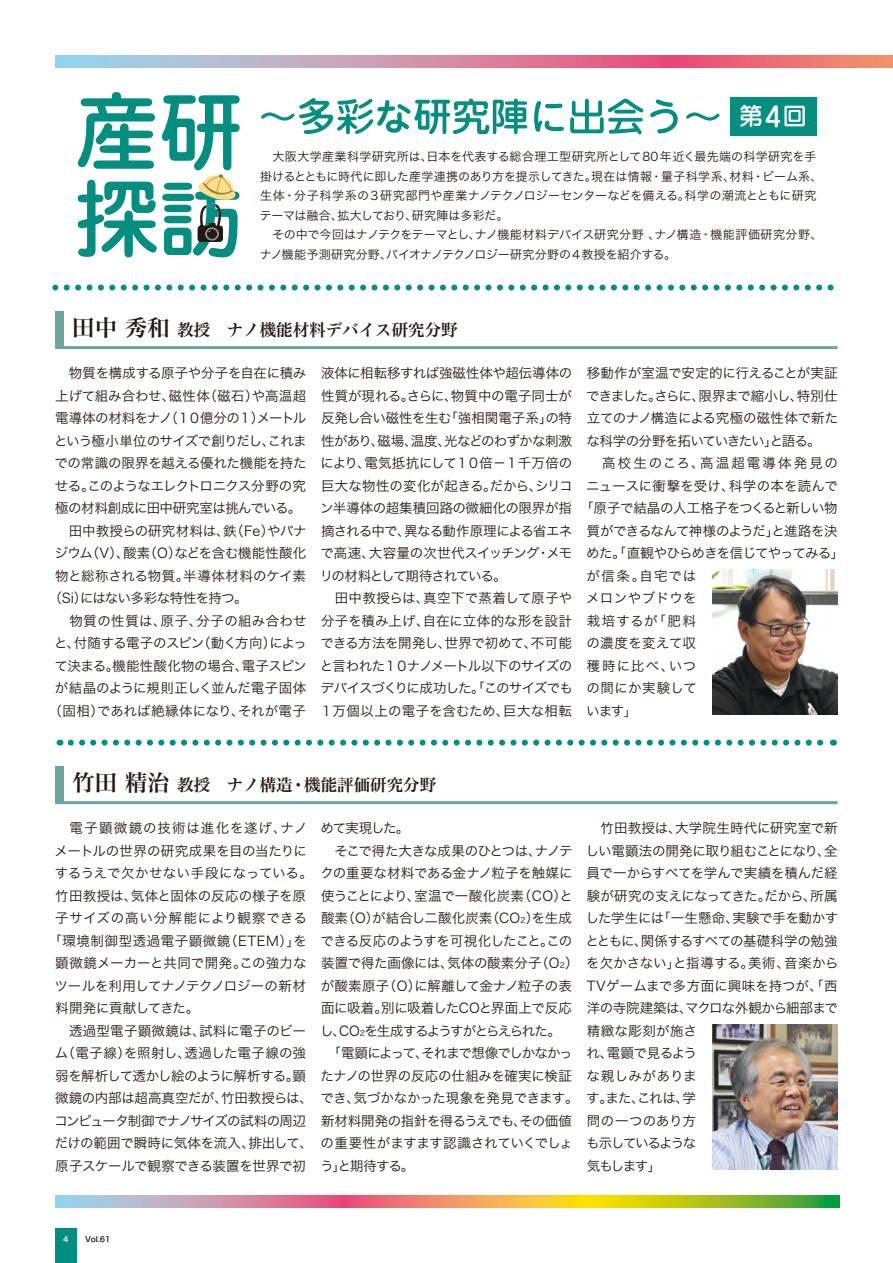
<style>
.page{position:relative;width:893px;height:1263px;background:#fff}
.page>*{position:absolute;margin:0;border:0;box-sizing:border-box;transform-origin:0 0}
.t1{font:500 24px "Jun 34 Pro";color:#fff}
.t2{font:16.5px "Hira Min Std N W6";color:#231916}
.t3{font:13.5px/22.5px "Hira Kaku Pro W3";letter-spacing:-.02em;color:#231916}
.t4{font:13.5px "Hira Kaku Pro W3";letter-spacing:-.065em;color:#231916}
.t5{font:13.5px "Hira Kaku Pro W3";letter-spacing:.005em;color:#231916}
.t6{font:13.5px "Hira Kaku Pro W3";letter-spacing:-.045em;color:#231916}
.t7{font:13.5px "Hira Kaku Pro W3";letter-spacing:-.06em;color:#231916}
.t8{font:13.5px "Hira Kaku Pro W3";letter-spacing:-.055em;color:#231916}
.t9{font:13.5px "Hira Kaku Pro W3";color:#231916}
.t10{font:13.5px "Hira Kaku Pro W3";letter-spacing:.01em;color:#231916}
.t11{font:13.5px "Hira Kaku Pro W3";letter-spacing:.04em;color:#231916}
.t12{font:13.5px "Hira Kaku Pro W3";letter-spacing:-.075em;color:#231916}
.t13{font:13.5px "Hira Kaku Pro W3";letter-spacing:.02em;color:#231916}
.t14{font:13.5px "Hira Kaku Pro W3";letter-spacing:-.04em;color:#231916}
.t15{font:13.5px "Hira Kaku Pro W3";letter-spacing:.025em;color:#231916}
.t16{font:13.5px "Hira Kaku Pro W3";letter-spacing:.055em;color:#231916}
.t17{font:13.5px "Hira Kaku Pro W3";letter-spacing:.065em;color:#231916}
.t18{font:13.5px "Hira Kaku Pro W3";letter-spacing:.155em;color:#231916}
.t19{font:13.5px "Hira Kaku Pro W3";letter-spacing:.03em;color:#231916}
.t20{font:13.5px "Hira Kaku Pro W3";letter-spacing:.045em;color:#231916}
.t21{font:12px/19.5px "Hira Kaku Pro W3";letter-spacing:.005em;color:#231916}
.t22{font:7.5px "Hira Kaku Pro W6";color:#231916}
.t23{font:7.5px "Hira Kaku Pro W6";color:#fff}
.s1{font-size:27px}
.s2{font-size:22.5px}
.s3{font-size:7.8px}
</style>
<div class="page">
<div style="left:55px;top:1229px;width:21px;height:34px;background:#008e83"></div>
<hr style="left:55px;top:346px;width:783px;height:3px;background:#69a79e">
<img style="left:712px;top:570px;width:126px;height:144px">
<img style="left:712px;top:1024px;width:126px;height:145px">
<div style="left:55px;top:311px;width:9px;height:37px;background:#69a79e"></div>
<div style="left:55px;top:766px;width:9px;height:37px;background:#69a79e"></div>
<hr style="left:55px;top:801px;width:783px;height:3px;background:#69a79e">
<svg style="left:255px;top:67px;width:470px;height:68px"></svg>
<svg style="left:78px;top:92px;width:162px;height:165px"></svg>
<svg style="left:55px;top:55px;width:838px;height:12px;background:#d08fa2"></svg>
<svg style="left:55px;top:1196px;width:784px;height:12px;background:#c6a765"></svg>
<svg style="left:71px;top:740px;width:753px;height:6px"></svg>
<svg style="left:55px;top:285px;width:779px;height:6px"></svg>
<div style="left:730px;top:97px;width:86px;height:38px;background:#038e80"></div>
<p class="t1" style="left:739px;top:97px;width:69px">第<span class="s1">4</span>回</p>
<p class="t21" style="left:260px;top:146px;width:564px">　大阪大学産業科学研究所は、日本を代表する総合理工型研究所として80年近く最先端の科学研究を手掛けるとともに時代に即した産学連携のあり方を提示してきた。現在は情報・量子科学系、材料・ビーム系、生体・分子科学系の３研究部門や産業ナノテクノロジーセンターなどを備える。科学の潮流とともに研究テーマは融合、拡大しており、研究陣は多彩だ。<br>　その中で今回はナノテクをテーマとし、ナノ機能材料デバイス研究分野 、ナノ構造・機能評価研究分野、ナノ機能予測研究分野、バイオナノテクノロジー研究分野の4教授を紹介する。</p>
<p class="t2" style="left:72px;top:318px;width:403px"><span class="s2">田中 秀和</span> 教授　ナノ機能材料デバイス研究分野　</p>
<p class="t3" style="left:55px;top:361px;width:253px">　物質を構成する原子や分子を自在に積み</p>
<p class="t9" style="left:55px;top:384px;width:252px">上げて組み合わせ、磁性体（磁石）や高温超</p>
<p class="t4" style="left:55px;top:406px;width:253px">電導体の材料をナノ（１０億分の１）メートル</p>
<p class="t6" style="left:54px;top:429px;width:254px">という極小単位のサイズで創りだし、これま</p>
<p class="t3" style="left:55px;top:451px;width:253px">での常識の限界を越える優れた機能を持た</p>
<p class="t8" style="left:55px;top:474px;width:253px">せる。このようなエレクトロニクス分野の究</p>
<p class="t14" style="left:55px;top:496px;width:248px">極の材料創成に田中研究室は挑んでいる。</p>
<p class="t3" style="left:55px;top:518px;width:253px">　田中教授らの研究材料は、鉄（Fe）やバナ</p>
<p class="t3" style="left:55px;top:541px;width:253px">ジウム（V）、酸素（O）などを含む機能性酸化</p>
<p class="t3" style="left:55px;top:563px;width:252px">物と総称される物質。半導体材料のケイ素</p>
<p class="t6" style="left:48px;top:586px;width:201px">（Si）にはない多彩な特性を持つ。</p>
<p class="t15" style="left:55px;top:609px;width:253px">　物質の性質は、原子、分子の組み合わせ</p>
<p class="t7" style="left:54px;top:631px;width:254px">と、付随する電子のスピン（動く方向）によっ</p>
<p class="t3" style="left:55px;top:653px;width:254px">て決まる。機能性酸化物の場合、電子スピン</p>
<p class="t3" style="left:55px;top:676px;width:253px">が結晶のように規則正しく並んだ電子固体</p>
<p class="t5" style="left:48px;top:699px;width:259px">（固相）であれば絶縁体になり、それが電子</p>
<p class="t3" style="left:320px;top:361px;width:255px">液体に相転移すれば強磁性体や超伝導体の性質が現れる。さらに、物質中の電子同士が反発し合い磁性を生む「強相関電子系」の特性があり、磁場、温度、光などのわずかな刺激により、電気抵抗にして１０倍－１千万倍の巨大な物性の変化が起きる。だから、シリコン半導体の超集積回路の微細化の限界が指摘される中で、異なる動作原理による省エネで高速、大容量の次世代スイッチング・メモリの材料として期待されている。<br>　田中教授らは、真空下で蒸着して原子や分子を積み上げ、自在に立体的な形を設計できる方法を開発し、世界で初めて、不可能と言われた１０ナノメートル以下のサイズのデバイスづくりに成功した。「このサイズでも<br>１万個以上の電子を含むため、巨大な相転</p>
<p class="t3" style="left:587px;top:361px;width:252px">移動作が室温で安定的に行えることが実証</p>
<p class="t7" style="left:586px;top:384px;width:253px">できました。さらに、限界まで縮小し、特別仕</p>
<p class="t3" style="left:587px;top:406px;width:253px">立てのナノ構造による究極の磁性体で新た</p>
<p class="t4" style="left:586px;top:429px;width:236px">な科学の分野を拓いていきたい」と語る。</p>
<p class="t18" style="left:602px;top:451px;width:237px">高校生のころ、高温超電導体発見の</p>
<p class="t10" style="left:586px;top:474px;width:253px">ニュースに衝撃を受け、科学の本を読んで</p>
<p class="t3" style="left:580px;top:496px;width:259px">「原子で結晶の人工格子をつくると新しい物</p>
<p class="t8" style="left:587px;top:519px;width:252px">質ができるなんて神様のようだ」と進路を決</p>
<p class="t4" style="left:586px;top:541px;width:260px">めた。「直観やひらめきを信じてやってみる」</p>
<p class="t3" style="left:586px;top:564px;width:111px">が信条。自宅では</p>
<p class="t19" style="left:586px;top:586px;width:112px">メロンやブドウを</p>
<p class="t3" style="left:587px;top:609px;width:111px">栽培するが「肥料</p>
<p class="t10" style="left:586px;top:631px;width:111px">の濃度を変えて収</p>
<p class="t3" style="left:587px;top:654px;width:111px">穫時に比べ、いつ</p>
<p class="t20" style="left:586px;top:676px;width:112px">の間にか実験して</p>
<p class="t3" style="left:586px;top:699px;width:53px">います」</p>
<p class="t2" style="left:72px;top:773px;width:366px"><span class="s2">竹田 精治</span> 教授　ナノ構造・機能評価研究分野</p>
<p class="t17" style="left:70px;top:816px;width:239px">電子顕微鏡の技術は進化を遂げ、ナノ</p>
<p class="t3" style="left:55px;top:838px;width:254px">メートルの世界の研究成果を目の当たりに</p>
<p class="t3" style="left:55px;top:861px;width:260px">するうえで欠かせない手段になっている。</p>
<p class="t9" style="left:55px;top:884px;width:252px">竹田教授は、気体と固体の反応の様子を原</p>
<p class="t16" style="left:55px;top:906px;width:253px">子サイズの高い分解能により観察できる</p>
<p class="t11" style="left:48px;top:929px;width:260px">「環境制御型透過電子顕微鏡（ETEM）」を</p>
<p class="t5" style="left:55px;top:951px;width:253px">顕微鏡メーカーと共同で開発。この強力な</p>
<p class="t3" style="left:55px;top:973px;width:253px">ツールを利用してナノテクノロジーの新材</p>
<p class="t3" style="left:55px;top:996px;width:146px">料開発に貢献してきた。</p>
<p class="t13" style="left:55px;top:1019px;width:252px">　透過型電子顕微鏡は、試料に電子のビー</p>
<p class="t5" style="left:55px;top:1041px;width:253px">ム（電子線）を照射し、透過した電子線の強</p>
<p class="t6" style="left:55px;top:1064px;width:252px">弱を解析して透かし絵のように解析する。顕</p>
<p class="t3" style="left:55px;top:1086px;width:259px">微鏡の内部は超高真空だが、竹田教授らは、</p>
<p class="t12" style="left:54px;top:1109px;width:253px">コンピュータ制御でナノサイズの試料の周辺</p>
<p class="t3" style="left:55px;top:1131px;width:260px">だけの範囲で瞬時に気体を流入、排出して、</p>
<p class="t3" style="left:55px;top:1153px;width:252px">原子スケールで観察できる装置を世界で初</p>
<p class="t3" style="left:320px;top:816px;width:260px">めて実現した。<br>　そこで得た大きな成果のひとつは、ナノテクの重要な材料である金ナノ粒子を触媒に使うことにより、室温で一酸化炭素（CO）と酸素（O）が結合し二酸化炭素（CO<span class="s3">2</span>）を生成できる反応のようすを可視化したこと。この装置で得た画像には、気体の酸素分子（O<span class="s3">2</span>）が酸素原子（O）に解離して金ナノ粒子の表面に吸着。別に吸着したCOと界面上で反応し、CO<span class="s3">2</span>を生成するようすがとらえられた。<br>　「電顕によって、それまで想像でしかなかったナノの世界の反応の仕組みを確実に検証でき、気づかなかった現象を発見できます。新材料開発の指針を得るうえでも、その価値の重要性がますます認識されていくでしょう」と期待する。</p>
<p class="t3" style="left:586px;top:816px;width:255px">　竹田教授は、大学院生時代に研究室で新しい電顕法の開発に取り組むことになり、全員で一からすべてを学んで実績を積んだ経験が研究の支えになってきた。だから、所属した学生には「一生懸命、実験で手を動かすとともに、関係するすべての基礎科学の勉強を欠かさない」と指導する。美術、音楽から<br>TVゲームまで多方面に興味を持つが、「西洋の寺院建築は、マクロな外観から細部まで精緻な彫刻が施さ<br>れ、電顕で見るよう<br>な親しみがありま<br>す。また、これは、学<br>問の一つのあり方<br>も示しているような<br>気もします」</p>
<p class="t23" style="left:63px;top:1232px;width:7px">4</p>
<p class="t22" style="left:85px;top:1232px;width:27px">Vol.61</p>
</div>
